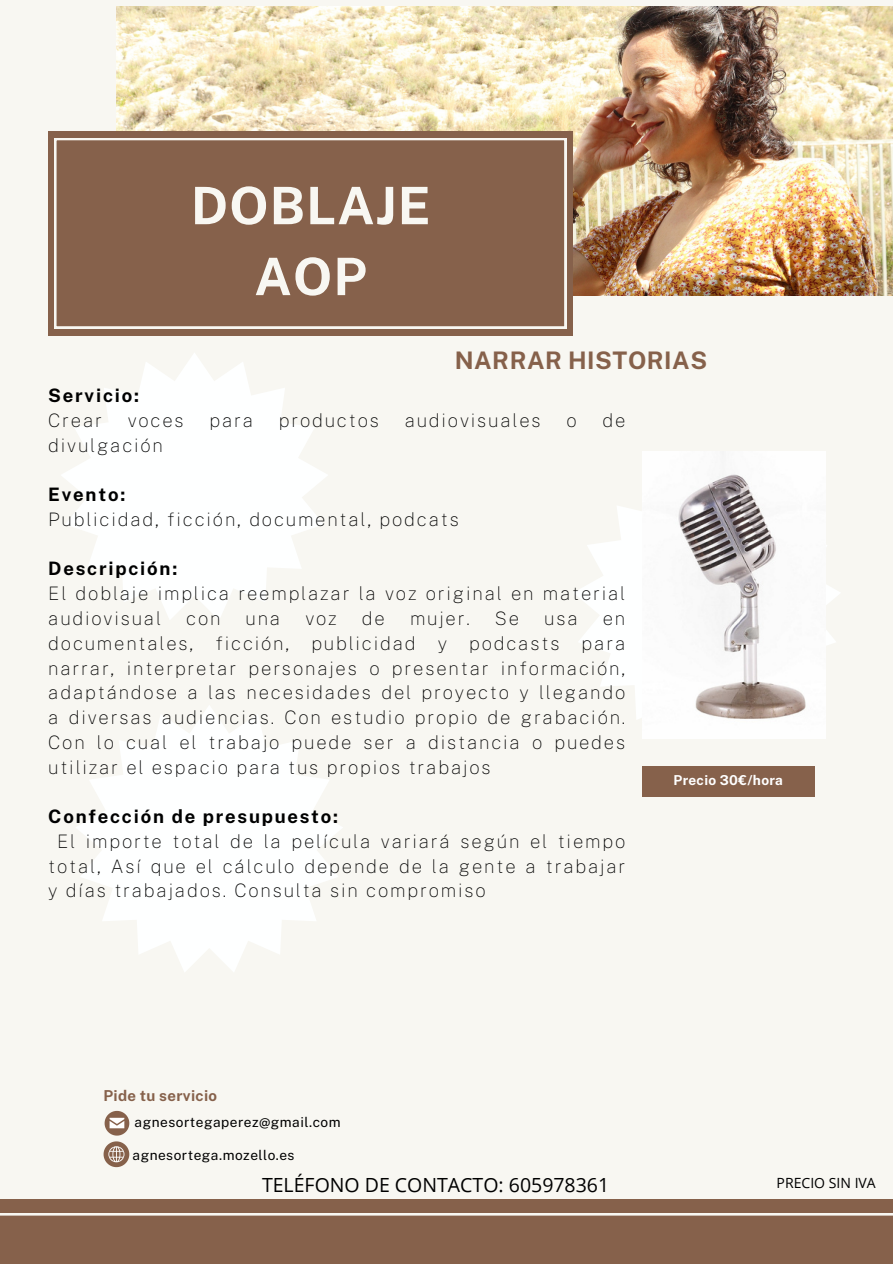
<style>
.page{position:relative;width:893px;height:1264px;background:#fff}
.page>*{position:absolute;margin:0;border:0;box-sizing:border-box;transform-origin:0 0}
.t1{font:700 51.6px/70.8px "Public Sans";letter-spacing:.02em;color:#f8f7f2;text-align:center}
.t2{font:700 24.15px "Public Sans";letter-spacing:.02em;color:#86614b}
.t3{font:19.5px "Open Sans";color:#000}
.t4{font:100 18.45px/24.8px "Public Sans";letter-spacing:.1em;color:#000}
.t5{font:700 18.45px/24.8px "Public Sans";letter-spacing:.1em;color:#000}
.t6{font:700 15px "Public Sans";letter-spacing:.02em;color:#86614b}
.t7{font:14.1px "Open Sans";color:#000}
.t8{font:13.65px "Public Sans";letter-spacing:.035em;color:#000}
.t9{font:700 13.65px "Public Sans";letter-spacing:.02em;color:#fff}
.s1{font-weight:100}
.s2{font-weight:700}
</style>
<div class="page">
<div style="left:0;top:0;width:892px;height:1263px;background:#f8f7f2"></div>
<svg style="left:574px;top:470px;width:266px;height:268px"></svg>
<img style="left:642px;top:451px;width:183px;height:287px">
<svg style="left:62px;top:353px;width:265px;height:266px;fill:#feffff"></svg>
<div style="left:642px;top:766px;width:172px;height:30px;background:#86614b"></div>
<img style="left:117px;top:6px;width:775px;height:289px">
<div style="left:48px;top:131px;width:524px;height:205px;background:#86614b"></div>
<svg style="left:54px;top:138px;width:512px;height:190px"></svg>
<svg style="left:76px;top:706px;width:267px;height:266px;fill:#feffff"></svg>
<div style="left:0;top:1199px;width:892px;height:64px;background:#86614b"></div>
<svg style="left:0;top:1213px;width:892px;height:3px;background:#e9e3dc"></svg>
<svg style="left:105px;top:1110px;width:24px;height:25px"></svg>
<svg style="left:104px;top:1141px;width:25px;height:26px"></svg>
<h6 class="t1" style="left:191px;top:170px;width:241px">DOBLAJE<br>AOP</h6>
<p class="t2" style="left:454px;top:346px;width:254px">NARRAR HISTORIAS</p>
<h4 class="t5" style="left:48px;top:383px;width:92px">Servicio:<br><span class="s1">Crear</span></h4>
<h4 class="t4" style="left:128px;top:408px;width:58px">voces</h4>
<h4 class="t4" style="left:209px;top:408px;width:45px">para</h4>
<h4 class="t4" style="left:279px;top:408px;width:102px">productos</h4>
<h4 class="t4" style="left:404px;top:408px;width:137px">audiovisuales</h4>
<h4 class="t4" style="left:566px;top:408px;width:12px">o</h4>
<h4 class="t4" style="left:602px;top:408px;width:24px">de</h4>
<h4 class="t4" style="left:48px;top:432px;width:116px">divulgación</h4>
<h4 class="t4" style="left:48px;top:482px;width:412px"><span class="s2">Evento:<br></span>Publicidad, ficción, documental, podcats</h4>
<h4 class="t4" style="left:48px;top:556px;width:578px"><span class="s2">Descripción:<br></span>El doblaje implica reemplazar la voz original en material audiovisual</h4>
<h4 class="t4" style="left:186px;top:606px;width:36px">con</h4>
<h4 class="t4" style="left:245px;top:606px;width:36px">una</h4>
<h4 class="t4" style="left:305px;top:606px;width:33px">voz</h4>
<h4 class="t4" style="left:362px;top:606px;width:24px">de</h4>
<h4 class="t4" style="left:410px;top:606px;width:61px">mujer.</h4>
<h4 class="t4" style="left:495px;top:606px;width:26px">Se</h4>
<h4 class="t4" style="left:544px;top:606px;width:35px">usa</h4>
<h4 class="t4" style="left:48px;top:606px;width:578px;text-align:justify;text-indent:554px">en documentales, ficción, publicidad y podcasts para narrar, interpretar personajes o presentar información, adaptándose a las necesidades del proyecto y llegando a diversas audiencias. Con estudio propio de grabación.<br>Con lo cual el trabajo puede ser a distancia o puedes utilizar el espacio para tus propios trabajos</h4>
<h4 class="t5" style="left:48px;top:804px;width:291px">Confección de presupuesto:</h4>
<h4 class="t4" style="left:57px;top:828px;width:569px">El importe total de la película variará según el tiempo</h4>
<h4 class="t4" style="left:48px;top:853px;width:578px">total, Así que el cálculo depende de la gente a trabajar</h4>
<h4 class="t4" style="left:48px;top:878px;width:439px">y días trabajados. Consulta sin compromiso</h4>
<h1 class="t9" style="left:673px;top:772px;width:111px">Precio 30€/hora</h1>
<p class="t6" style="left:103px;top:1086px;width:115px">Pide tu servicio</p>
<h6 class="t8" style="left:134px;top:1114px;width:208px">agnesortegaperez@gmail.com</h6>
<p class="t8" style="left:132px;top:1146px;width:164px">agnesortega.mozello.es</p>
<p class="t3" style="left:262px;top:1171px;width:349px">TELÉFONO DE CONTACTO: 605978361</p>
<p class="t7" style="left:776px;top:1172px;width:101px">PRECIO SIN IVA</p>
</div>
